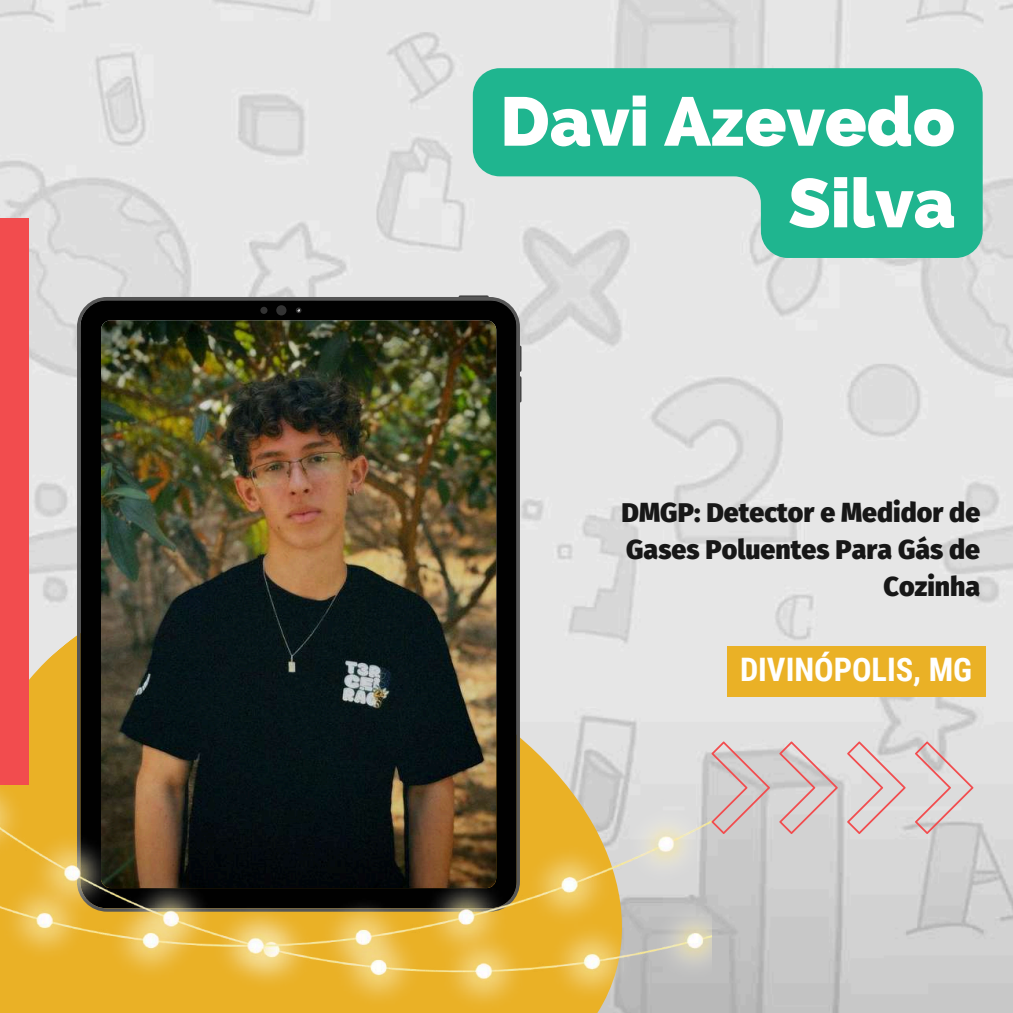
<style>
.page{position:relative;width:1013px;height:1013px;background:#fff}
.page>*{position:absolute;margin:0;border:0;box-sizing:border-box;transform-origin:0 0}
.t1{font:800 68.75px/81.5px "Raleway";color:#fff;text-align:right}
.t2{font:700 32.38px "Roboto Condensed";color:#fff}
.t3{font:900 26.75px/36.9px "Fira Sans";color:#171717;text-align:right}
</style>
<div class="page">
<img style="left:0;top:0;width:1012px;height:1012px">
<svg style="left:29px;top:450px;width:682px;height:291px;background:#e3e0d7"></svg>
<svg style="left:77px;top:297px;width:443px;height:444px;background:#121212"></svg>
<img style="left:101px;top:320px;width:395px;height:568px;border-radius:10px">
<div style="left:260px;top:307px;width:7px;height:7px;background:#333;border-radius:50%"></div>
<div style="left:276px;top:305px;width:10px;height:10px;background:#333;border-radius:50%"></div>
<svg style="left:296px;top:307px;width:5px;height:6px"></svg>
<svg style="left:520px;top:345px;width:1px;height:57px"></svg>
<svg style="left:458px;top:295px;width:30px;height:2px"></svg>
<div style="left:0;top:219px;width:29px;height:566px;background:#f24c4e"></div>
<img style="left:0;top:741px;width:711px;height:271px">
<svg style="left:915px;top:741px;width:58px;height:93px;background:#dbcdce"></svg>
<svg style="left:847px;top:741px;width:58px;height:93px;background:#ded0d0"></svg>
<svg style="left:779px;top:741px;width:58px;height:93px;background:#d7c9c9"></svg>
<svg style="left:711px;top:741px;width:59px;height:93px;background:#d1c4c4"></svg>
<svg style="left:473px;top:68px;width:509px;height:190px;background:#50c0a4"></svg>
<div style="left:727px;top:645px;width:258px;height:51px;background:#eab126"></div>
<h1 class="t1" style="left:500px;top:81px;width:456px">Davi Azevedo<br>Silva</h1>
<p class="t3" style="left:621px;top:495px;width:360px">DMGP: Detector e Medidor de<br>Gases Poluentes Para Gás de<br>Cozinha</p>
<p class="t2" style="left:740px;top:651px;width:234px">DIVINÓPOLIS, MG</p>
</div>
